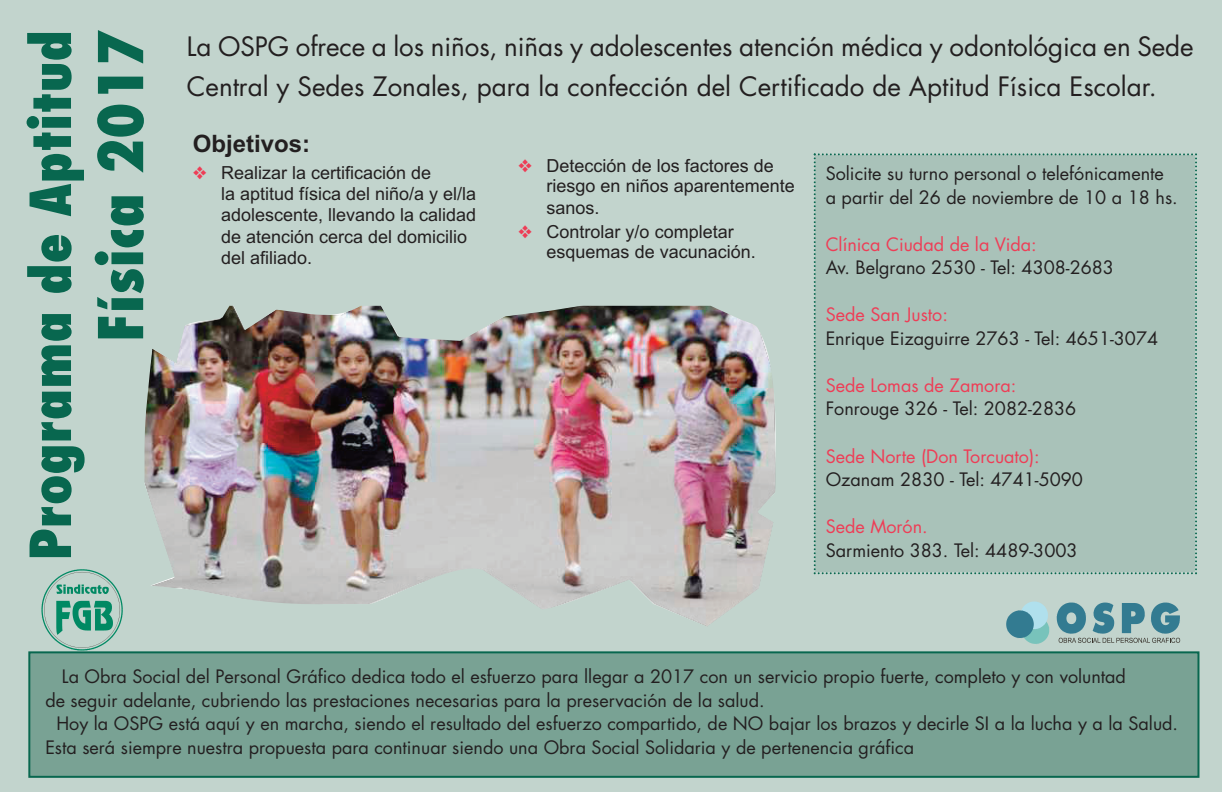
<style>
.page{position:relative;width:1224px;height:792px;background:#fff}
.page>*{position:absolute;margin:0;border:0;box-sizing:border-box;transform-origin:0 0}
.t1{font:800 condensed 60px "Futura";color:#08674f}
.t2{font:800 condensed 55px "Futura";color:#08674f}
.t3{font:26px/40px "Futura";color:#231f20}
.t4{font:700 24px "Arial";color:#231f20}
.t5{font:18px/23.5px "Futura";color:#231f20}
.t6{font:18px/21.3px "Arial";color:#231f20}
.t7{font:18px "Futura";color:#ee3d56}
.s1{color:#ee3d56}
</style>
<div class="page">
<div style="left:0;top:0;width:1222px;height:792px;background:#c2d4cd"></div>
<div style="left:30px;top:653px;width:1167px;height:123px;background:#79a294"></div>
<div style="left:28px;top:651px;width:1171px;height:127px;border:2px solid #08674f"></div>
<div style="left:814px;top:153px;width:383px;height:421px;background:#a9c2b9"></div>
<img style="left:145px;top:306px;width:631px;height:320px">
<svg style="left:41px;top:569px;width:82px;height:82px"></svg>
<svg style="left:1057px;top:603px;width:123px;height:40px"></svg>
<svg style="left:1006px;top:602px;width:43px;height:42px"></svg>
<h2 class="t2" style="left:27px;top:560px;width:532px;rotate:-90deg">Programa de Aptitud</h2>
<h1 class="t1" style="left:95px;top:342px;width:313px;rotate:-90deg">Física 2017</h1>
<h3 class="t3" style="left:187px;top:28px;width:1008px">La OSPG ofrece a los niños, niñas y adolescentes atención médica y odontológica en Sede<br>Central y Sedes Zonales, para la confección del Certificado de Aptitud Física Escolar.</h3>
<h3 class="t4" style="left:193px;top:130px;width:119px">Objetivos:</h3>
<p class="t6" style="left:221px;top:162px;width:257px;text-indent:-28px"><span class="s1">❖</span> Realizar la certificación de<br>la aptitud física del niño/a y el/la adolescente, llevando la calidad de atención cerca del domicilio del afiliado.</p>
<p class="t6" style="left:547px;top:155px;width:250px;line-height:21px;text-indent:-28px"><span class="s1">❖</span> Detección de los factores de riesgo en niños aparentemente sanos.</p>
<p class="t5" style="left:826px;top:163px;width:354px">Solicite su turno personal o telefónicamente a partir del 26 de noviembre de 10 a 18 hs.</p>
<p class="t7" style="left:826px;top:236px;width:213px">Clínica Ciudad de la Vida:</p>
<p class="t5" style="left:826px;top:258px;width:290px">Av. Belgrano 2530 - Tel: 4308-2683</p>
<p class="t7" style="left:826px;top:307px;width:124px">Sede San Justo:</p>
<p class="t5" style="left:826px;top:328px;width:334px">Enrique Eizaguirre 2763 - Tel: 4651-3074</p>
<p class="t7" style="left:826px;top:377px;width:192px">Sede Lomas de Zamora:</p>
<p class="t5" style="left:826px;top:399px;width:252px">Fonrouge 326 - Tel: 2082-2836</p>
<p class="t7" style="left:826px;top:448px;width:216px">Sede Norte (Don Torcuato):</p>
<p class="t5" style="left:826px;top:469px;width:259px">Ozanam 2830 - Tel: 4741-5090</p>
<p class="t7" style="left:826px;top:518px;width:104px">Sede Morón.</p>
<p class="t5" style="left:826px;top:540px;width:253px">Sarmiento 383. Tel: 4489-3003</p>
<p class="t6" style="left:547px;top:221px;width:211px;line-height:20.5px;text-indent:-28px"><span class="s1">❖</span> Controlar y/o completar esquemas de vacunación.</p>
<p class="t5" style="left:45px;top:666px;width:1082px;text-indent:17px">La Obra Social del Personal Gráfico dedica todo el esfuerzo para llegar a 2017 con un servicio propio fuerte, completo y con voluntad de seguir adelante, cubriendo las prestaciones necesarias para la preservación de la salud.</p>
<p class="t5" style="left:45px;top:713px;width:1134px;text-indent:11px">Hoy la OSPG está aquí y en marcha, siendo el resultado del esfuerzo compartido, de NO bajar los brazos y decirle SI a la lucha y a la Salud.<br>Esta será siempre nuestra propuesta para continuar siendo una Obra Social Solidaria y de pertenencia gráfica</p>
</div>
